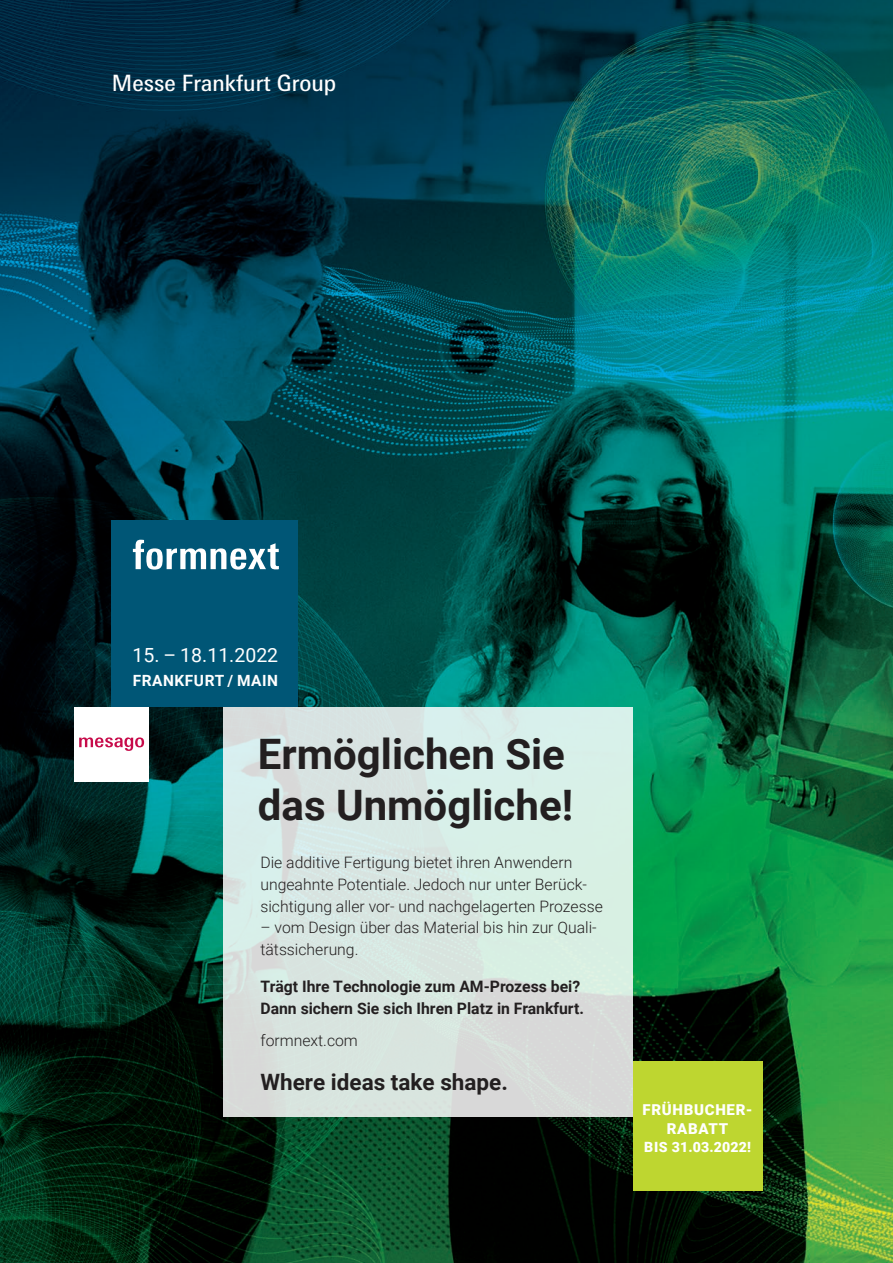
<style>
.page{position:relative;width:893px;height:1263px;background:#fff}
.page>*{position:absolute;margin:0;border:0;box-sizing:border-box;transform-origin:0 0}
.t1{font:700 42px/51px "Roboto";color:#231f20}
.t2{font:700 22.5px "Roboto";color:#231f20}
.t3{font:22.5px "Messe Univers";color:#fff}
.t4{font:19.5px "Roboto";color:#fff}
.t5{font:300 15.75px/21.8px "Roboto";color:#231f20}
.t6{font:700 15.75px/21.8px "Roboto";color:#231f20}
.t7{font:700 15.45px "Roboto";letter-spacing:.035em;color:#fff}
.t8{font:900 15px/19.5px "Roboto";letter-spacing:.045em;color:#fff;text-align:center}
.t9{font:900 14.1px "Roboto";letter-spacing:.01em;color:#fff}
</style>
<div class="page">
<img style="left:0;top:0;width:893px;height:1263px">
<div style="left:223px;top:707px;width:409px;height:409px;background:linear-gradient(to bottom,#d8eee9,#d8dfda)"></div>
<div style="left:74px;top:707px;width:75px;height:74px;background:#fff"></div>
<svg style="left:79px;top:737px;width:65px;height:14px"></svg>
<div style="left:112px;top:521px;width:186px;height:186px;background:#005676"></div>
<svg style="left:133px;top:540px;width:146px;height:30px"></svg>
<div style="left:632px;top:1061px;width:130px;height:130px;background:#bed630"></div>
<h2 class="t3" style="left:112px;top:69px;width:226px">Messe Frankfurt Group</h2>
<p class="t4" style="left:133px;top:642px;width:147px">15. – 18.11.2022</p>
<p class="t7" style="left:133px;top:670px;width:147px">FRANKFURT / MAIN</p>
<h1 class="t1" style="left:258px;top:727px;width:317px">Ermöglichen Sie das Unmögliche!</h1>
<p class="t5" style="left:260px;top:851px;width:344px">Die additive Fertigung bietet ihren Anwendern ungeahnte Potentiale. Jedoch nur unter Berück&shy;sichtigung aller vor- und nachgelagerten Prozesse</p>
<p class="t5" style="left:260px;top:916px;width:338px">– vom Design über das Material bis hin zur Quali&shy;tätssicherung.</p>
<p class="t6" style="left:260px;top:975px;width:325px">Trägt Ihre Technologie zum AM-Prozess bei?<br>Dann sichern Sie sich Ihren Platz in Frankfurt.</p>
<p class="t5" style="left:260px;top:1029px;width:99px">formnext.com</p>
<h2 class="t2" style="left:260px;top:1066px;width:249px">Where ideas take shape.</h2>
<p class="t8" style="left:643px;top:1099px;width:111px">FRÜHBUCHER-<br>RABATT</p>
<p class="t9" style="left:644px;top:1137px;width:108px">BIS 31.03.2022!</p>
</div>
